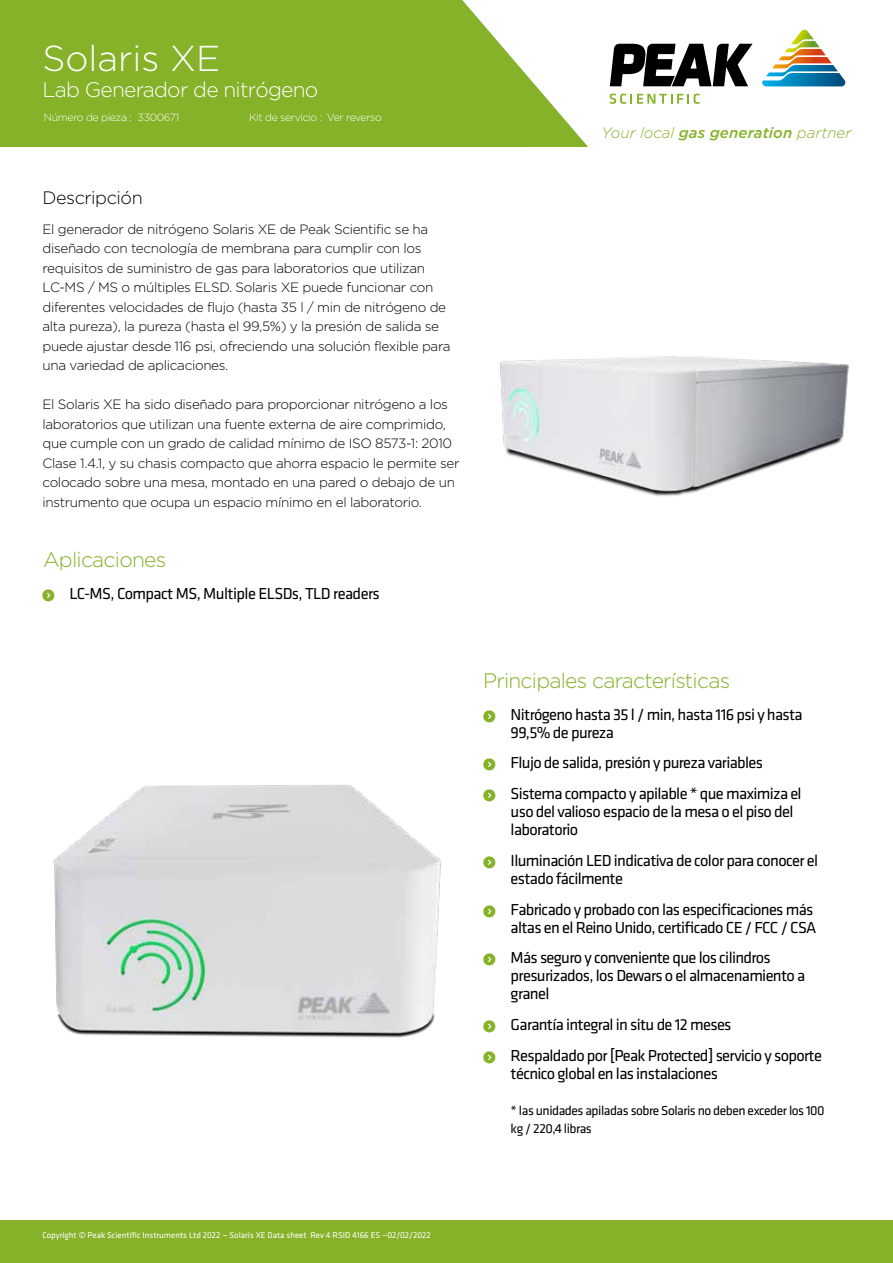
<style>
.page{position:relative;width:893px;height:1263px;background:#fff}
.page>*{position:absolute;margin:0;border:0;box-sizing:border-box;transform-origin:0 0}
.t1{font:300 36px "Gotham";color:#fff}
.t2{font:300 21px "Gotham";letter-spacing:-.035em;color:#85b228}
.t3{font:300 21px "Gotham";letter-spacing:-.035em;color:#fff}
.t4{font:300 18px "Gotham";letter-spacing:-.025em;color:#000}
.t5{font:16.5px/18px "Klavika";letter-spacing:-.04em;color:#000}
.t6{font:italic 300 15px "Gotham";color:#85b228}
.t7{font:300 13.5px/19.5px "Gotham";letter-spacing:-.025em;color:#000}
.t8{font:13.5px/18px "Klavika";letter-spacing:-.035em;color:#000}
.t9{font:300 10.5px "Gotham";letter-spacing:-.035em;color:#fff}
.t10{font:8.7px "Klavika";color:#fff}
.s1{font-weight:500}
</style>
<div class="page">
<svg style="left:524px;top:72px;width:64px;height:75px"></svg>
<div style="left:0;top:1220px;width:893px;height:43px;background:#85b228"></div>
<svg style="left:610px;top:44px;width:143px;height:42px"></svg>
<svg style="left:610px;top:94px;width:90px;height:10px"></svg>
<svg style="left:762px;top:30px;width:83px;height:56px"></svg>
<img style="left:500px;top:356px;width:349px;height:140px">
<div style="left:0;top:0;width:524px;height:147px;background:#85b228"></div>
<img style="left:53px;top:784px;width:389px;height:254px">
<h1 class="t1" style="left:43px;top:39px;width:179px">Solaris XE</h1>
<h2 class="t3" style="left:43px;top:78px;width:277px">Lab Generador de nitrógeno</h2>
<p class="t9" style="left:44px;top:111px;width:137px">Número de pieza : 3300671</p>
<p class="t9" style="left:249px;top:111px;width:134px">Kit de servicio : Ver reverso</p>
<p class="t9" style="left:43px;top:111px;width:116px">Part Number : 99-9999</p>
<p class="t9" style="left:266px;top:111px;width:105px">S rvice Kit 99-9999</p>
<h3 class="t4" style="left:43px;top:188px;width:102px">Descripción</h3>
<p class="t7" style="left:43px;top:219px;width:409px">El generador de nitrógeno Solaris XE de Peak Scientific se ha diseñado con tecnología de membrana para cumplir con los requisitos de suministro de gas para laboratorios que utilizan LC-MS / MS o múltiples ELSD. Solaris XE puede funcionar con diferentes velocidades de flujo (hasta 35 l / min de nitrógeno de alta pureza), la pureza (hasta el 99,5%) y la presión de salida se puede ajustar desde 116 psi, ofreciendo una solución flexible para una variedad de aplicaciones.</p>
<p class="t7" style="left:43px;top:394px;width:418px">El Solaris XE ha sido diseñado para proporcionar nitrógeno a los laboratorios que utilizan una fuente externa de aire comprimido, que cumple con un grado de calidad mínimo de ISO 8573-1: 2010<br>Clase 1.4.1, y su chasis compacto que ahorra espacio le permite ser colocado sobre una mesa, montado en una pared o debajo de un instrumento que ocupa un espacio mínimo en el laboratorio.</p>
<h2 class="t2" style="left:43px;top:548px;width:125px">Aplicaciones</h2>
<p class="t5" style="left:70px;top:584px;width:312px">LC-MS, Compact MS, Multiple ELSDs, TLD readers</p>
<p class="t6" style="left:601px;top:124px;width:251px">Your local <span class="s1">gas generation</span> partner</p>
<h2 class="t2" style="left:483px;top:669px;width:249px">Principales características</h2>
<p class="t5" style="left:511px;top:705px;width:294px">Nitrógeno hasta 35 l / min, hasta 116 psi y hasta<br>99,5% de pureza</p>
<p class="t5" style="left:511px;top:748px;width:293px;line-height:30.8px">Flujo de salida, presión y pureza variables<br>Sistema compacto y apilable * que maximiza el</p>
<p class="t5" style="left:511px;top:803px;width:284px">uso del valioso espacio de la mesa o el piso del laboratorio</p>
<p class="t5" style="left:511px;top:852px;width:309px">Iluminación LED indicativa de color para conocer el estado fácilmente</p>
<p class="t5" style="left:511px;top:900px;width:307px">Fabricado y probado con las especificaciones más altas en el Reino Unido, certificado CE / FCC / CSA</p>
<p class="t5" style="left:511px;top:949px;width:296px">Más seguro y conveniente que los cilindros presurizados, los Dewars o el almacenamiento a granel</p>
<p class="t5" style="left:511px;top:1009px;width:313px;line-height:30.8px">Garantía integral in situ de 12 meses<br>Respaldado por [Peak Protected] servicio y soporte</p>
<p class="t5" style="left:511px;top:1065px;width:209px">técnico global en las instalaciones</p>
<p class="t8" style="left:511px;top:1101px;width:316px">* las unidades apiladas sobre Solaris no deben exceder los 100 kg / 220,4 libras</p>
<p class="t10" style="left:43px;top:1230px;width:390px">Copyright © Peak Scientific Instruments Ltd 2022 — Solaris XE Data sheet Rev 4 RSID 4166 ES —02/02/2022</p>
</div>
